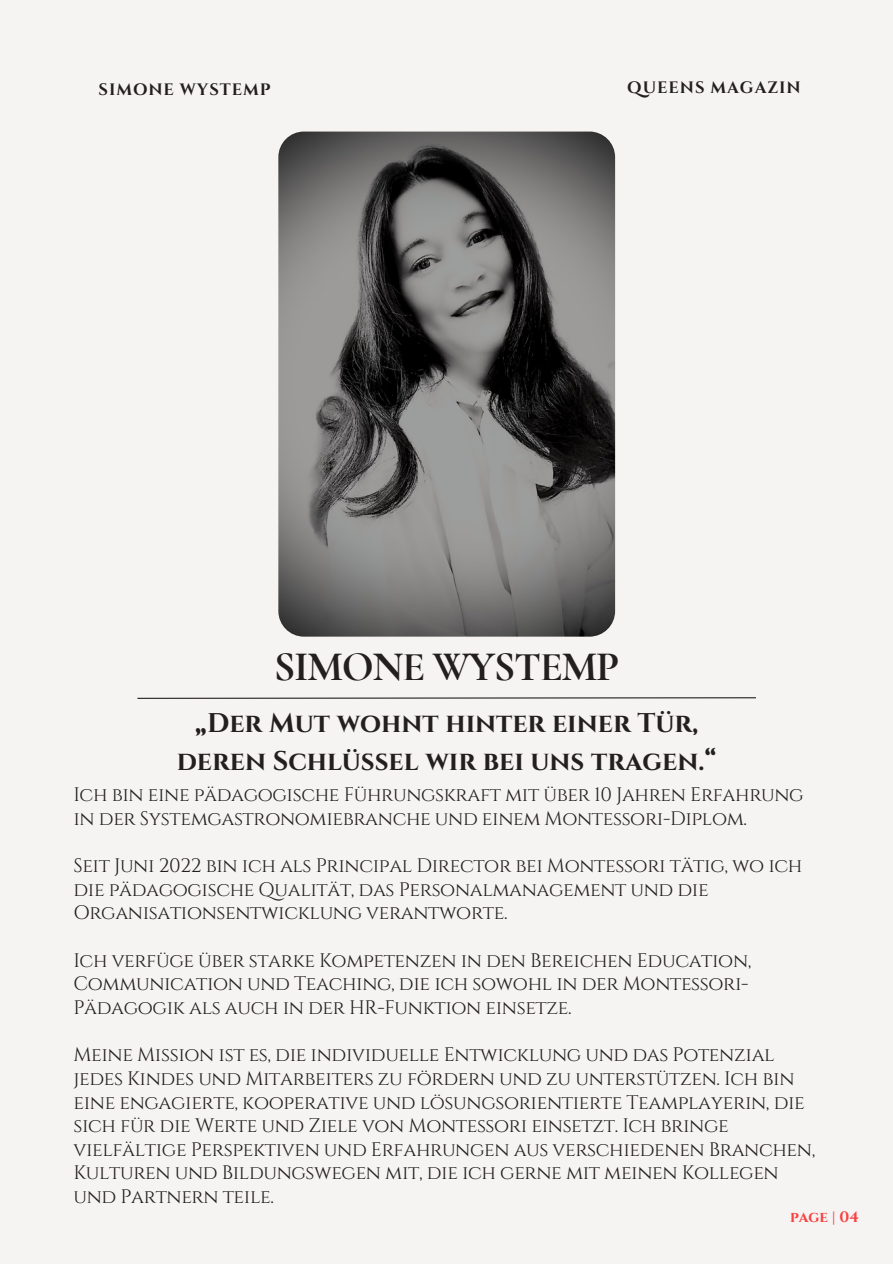
<style>
.page{position:relative;width:893px;height:1264px;background:#fff}
.page>*{position:absolute;margin:0;border:0;box-sizing:border-box;transform-origin:0 0}
.t1{font:700 42px "Cormorant Garamond";letter-spacing:-.035em;color:#231f20}
.t2{font:700 27px/37.2px "Cinzel";color:#231f20;text-align:center}
.t3{font:19.5px/23.7px "Cinzel";letter-spacing:-.02em;color:#231f20}
.t4{font:700 16.5px "Cinzel";letter-spacing:.055em;color:#231f20}
.t5{font:700 15.15px "Cinzel";color:#fa4040}
</style>
<div class="page">
<div style="left:0;top:0;width:892px;height:1263px;background:#f6f4f3"></div>
<svg style="left:137px;top:697px;width:619px;height:2px"></svg>
<img style="left:278px;top:131px;width:337px;height:505px;border-radius:26px">
<p class="t4" style="left:99px;top:79px;width:173px">SIMONE WYSTEMP</p>
<p class="t4" style="left:627px;top:77px;width:175px">QUEENS MAGAZIN</p>
<p class="t1" style="left:274px;top:641px;width:347px">SIMONE WYSTEMP</p>
<p class="t2" style="left:177px;top:705px;width:541px">„Der Mut wohnt hinter einer Tür, deren Schlüssel wir bei uns tragen.“</p>
<p class="t3" style="left:73px;top:783px;width:731px">Ich bin eine pädagogische Führungskraft mit über 10 Jahren Erfahrung in der Systemgastronomiebranche und einem Montessori-Diplom.</p>
<p class="t3" style="left:73px;top:854px;width:730px">Seit Juni 2022 bin ich als Principal Director bei Montessori tätig, wo ich die pädagogische Qualität, das Personalmanagement und die<br>Organisationsentwicklung verantworte.</p>
<p class="t3" style="left:73px;top:949px;width:679px">Ich verfüge über starke Kompetenzen in den Bereichen Education,<br>Communication und Teaching, die ich sowohl in der Montessori-<br>Pädagogik als auch in der HR-Funktion einsetze.</p>
<p class="t3" style="left:73px;top:1043px;width:743px">Meine Mission ist es, die individuelle Entwicklung und das Potenzial jedes Kindes und Mitarbeiters zu fördern und zu unterstützen. Ich bin eine engagierte, kooperative und lösungsorientierte Teamplayerin, die sich für die Werte und Ziele von Montessori einsetzt. Ich bringe vielfältige Perspektiven und Erfahrungen aus verschiedenen Branchen, Kulturen und Bildungswegen mit, die ich gerne mit meinen Kollegen und Partnern teile.</p>
<p class="t5" style="left:790px;top:1207px;width:70px">page | 04</p>
</div>
